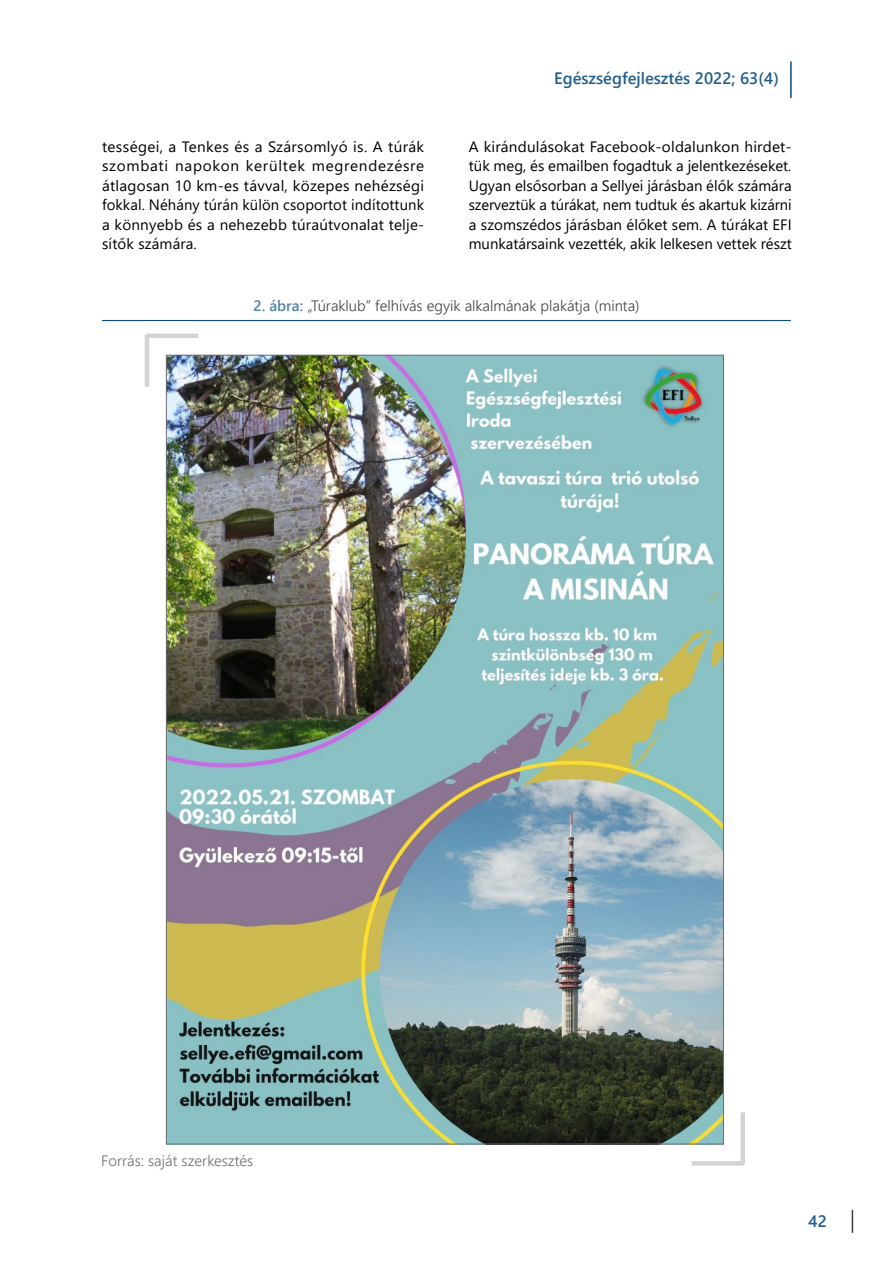
<style>
.page{position:relative;width:893px;height:1263px;background:#fff}
.page>*{position:absolute;margin:0;border:0;box-sizing:border-box;transform-origin:0 0}
.t1{font:600 16.5px "Segoe UI";color:#225f8e}
.t2{font:15px/19.5px "Segoe UI";letter-spacing:.005em;color:#000;text-align:justify}
.t3{font:300 15px "Segoe UI";color:#414042}
.t4{font:300 15px "Segoe UI";color:#6d6e71}
.s1{font-weight:600;color:#5382a7}
</style>
<div class="page">
<svg style="left:852px;top:1210px;width:1px;height:23px"></svg>
<hr style="left:790px;top:61px;width:2px;height:37px;background:#0a4d81">
<img style="left:168px;top:357px;width:554px;height:785px">
<hr style="left:145px;top:335px;width:4px;height:52px;background:#d1d3d4">
<div style="left:146px;top:333px;width:52px;height:5px;background:#d1d3d4"></div>
<hr style="left:741px;top:1112px;width:4px;height:52px;background:#d1d3d4">
<div style="left:692px;top:1161px;width:52px;height:5px;background:#d1d3d4"></div>
<hr style="left:102px;top:320px;width:689px;height:1px;background:#0a4d81">
<p class="t1" style="left:554px;top:63px;width:226px">Egészségfejlesztés 2022; 63(4)</p>
<p class="t2" style="left:102px;top:135px;width:324px">tességei, a Tenkes és a Szársomlyó is. A túrák szombati napokon kerültek megrendezésre átlagosan 10 km-es távval, közepes nehézségi fokkal. Néhány túrán külön csoportot indítottunk a könnyebb és a nehezebb túraútvonalat telje&shy;sítők számára.</p>
<p class="t2" style="left:469px;top:135px;width:324px">A kirándulásokat Facebook-oldalunkon hirdet&shy;tük meg, és emailben fogadtuk a jelentkezéseket.<br>Ugyan elsősorban a Sellyei járásban élők számára szerveztük a túrákat, nem tudtuk és akartuk kizárni a szomszédos járásban élőket sem. A túrákat EFI munkatársaink vezették, akik lelkesen vettek részt</p>
<p class="t3" style="left:253px;top:292px;width:388px"><span class="s1">2. ábra:</span> „Túraklub” felhívás egyik alkalmának plakátja (minta)</p>
<p class="t4" style="left:101px;top:1146px;width:153px">Forrás: saját szerkesztés</p>
<p class="t1" style="left:808px;top:1206px;width:20px">42</p>
</div>
